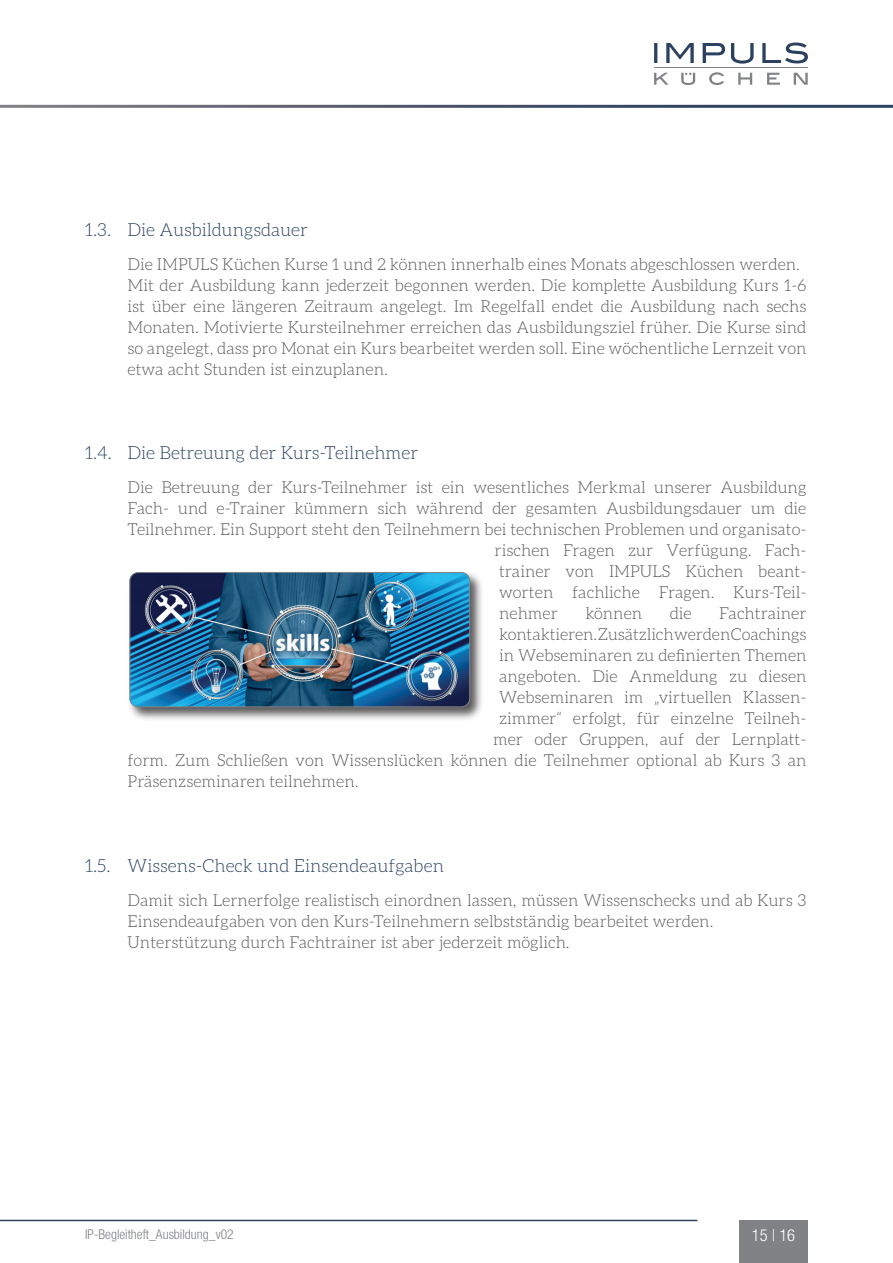
<style>
.page{position:relative;width:893px;height:1263px;background:#fff}
.page>*{position:absolute;margin:0;border:0;box-sizing:border-box;transform-origin:0 0}
.t1{font:300 18px "Aleo";color:#2c4160}
.t2{font:300 16.5px/21px "Aleo";color:#57585a}
.t3{font:300 condensed 16.5px "Helvetica Neue LT Std";color:#fff}
.t4{font:300 condensed 13.5px "Helvetica Neue LT Std";color:#808285}
</style>
<div class="page">
<hr style="left:0;top:1220px;width:697px;height:1px;background:#2c4160">
<div style="left:740px;top:1220px;width:68px;height:43px;background:#808285"></div>
<svg style="left:654px;top:43px;width:154px;height:21px"></svg>
<hr style="left:654px;top:68px;width:154px;height:1px;background:#808285">
<svg style="left:654px;top:72px;width:154px;height:13px"></svg>
<div style="left:127px;top:570px;width:357px;height:151px;background:#231f20;opacity:.75"></div>
<img style="left:130px;top:572px;width:340px;height:135px">
<div style="left:130px;top:572px;width:340px;height:135px;border:1px solid #808285;border-radius:8px"></div>
<p class="t1" style="left:85px;top:220px;width:224px">1.3. Die Ausbildungsdauer</p>
<p class="t2" style="left:128px;top:253px;width:680px">Die IMPULS Küchen Kurse 1 und 2 können innerhalb eines Monats abgeschlossen werden.<br>Mit der Ausbildung kann jederzeit begonnen werden. Die komplette Ausbildung Kurs 1-6 ist über eine längeren Zeitraum angelegt. Im Regelfall endet die Ausbildung nach sechs Monaten. Motivierte Kursteilnehmer erreichen das Ausbildungsziel früher. Die Kurse sind so angelegt, dass pro Monat ein Kurs bearbeitet werden soll. Eine wöchentliche Lernzeit von etwa acht Stunden ist einzuplanen.</p>
<p class="t1" style="left:85px;top:443px;width:335px">1.4. Die Betreuung der Kurs-Teilnehmer</p>
<p class="t2" style="left:128px;top:477px;width:680px">Die Betreuung der Kurs-Teilnehmer ist ein wesentliches Merkmal unserer Ausbildung</p>
<p class="t2" style="left:128px;top:498px;width:680px">Fach- und e-Trainer kümmern sich während der gesamten Ausbildungsdauer um die</p>
<p class="t2" style="left:128px;top:519px;width:680px">Teilnehmer. Ein Support steht den Teilnehmern bei technischen Problemen und organisato-</p>
<p class="t2" style="left:495px;top:540px;width:313px">rischen Fragen zur Verfügung. Fach-</p>
<p class="t2" style="left:499px;top:561px;width:309px">trainer von IMPULS Küchen beant-</p>
<p class="t2" style="left:499px;top:582px;width:309px">worten fachliche Fragen. Kurs-Teil-</p>
<p class="t2" style="left:499px;top:603px;width:60px">nehmer</p>
<p class="t2" style="left:585px;top:603px;width:58px">können</p>
<p class="t2" style="left:670px;top:603px;width:24px">die</p>
<p class="t2" style="left:719px;top:603px;width:89px">Fachtrainer</p>
<p class="t2" style="left:499px;top:624px;width:309px">kontaktieren. Zusätzlich werden Coachings</p>
<p class="t2" style="left:499px;top:645px;width:309px">in Webseminaren zu definierten Themen</p>
<p class="t2" style="left:499px;top:666px;width:309px">angeboten. Die Anmeldung zu diesen</p>
<p class="t2" style="left:499px;top:687px;width:309px">Webseminaren im „virtuellen Klassen-</p>
<p class="t2" style="left:499px;top:708px;width:309px">zimmer“ erfolgt, für einzelne Teilneh-</p>
<p class="t2" style="left:493px;top:729px;width:315px">mer oder Gruppen, auf der Lernplatt-</p>
<p class="t2" style="left:128px;top:750px;width:680px">form. Zum Schließen von Wissenslücken können die Teilnehmer optional ab Kurs 3 an</p>
<p class="t2" style="left:128px;top:771px;width:232px">Präsenzseminaren teilnehmen.</p>
<p class="t1" style="left:85px;top:856px;width:360px">1.5. Wissens-Check und Einsendeaufgaben</p>
<p class="t2" style="left:128px;top:889px;width:680px">Damit sich Lernerfolge realistisch einordnen lassen, müssen Wissenschecks und ab Kurs 3<br>Einsendeaufgaben von den Kurs-Teilnehmern selbstständig bearbeitet werden.<br>Unterstützung durch Fachtrainer ist aber jederzeit möglich.</p>
<p class="t4" style="left:85px;top:1226px;width:150px">IP-Begleitheft_Ausbildung_v02</p>
<p class="t3" style="left:752px;top:1225px;width:45px">15 | 16</p>
</div>
